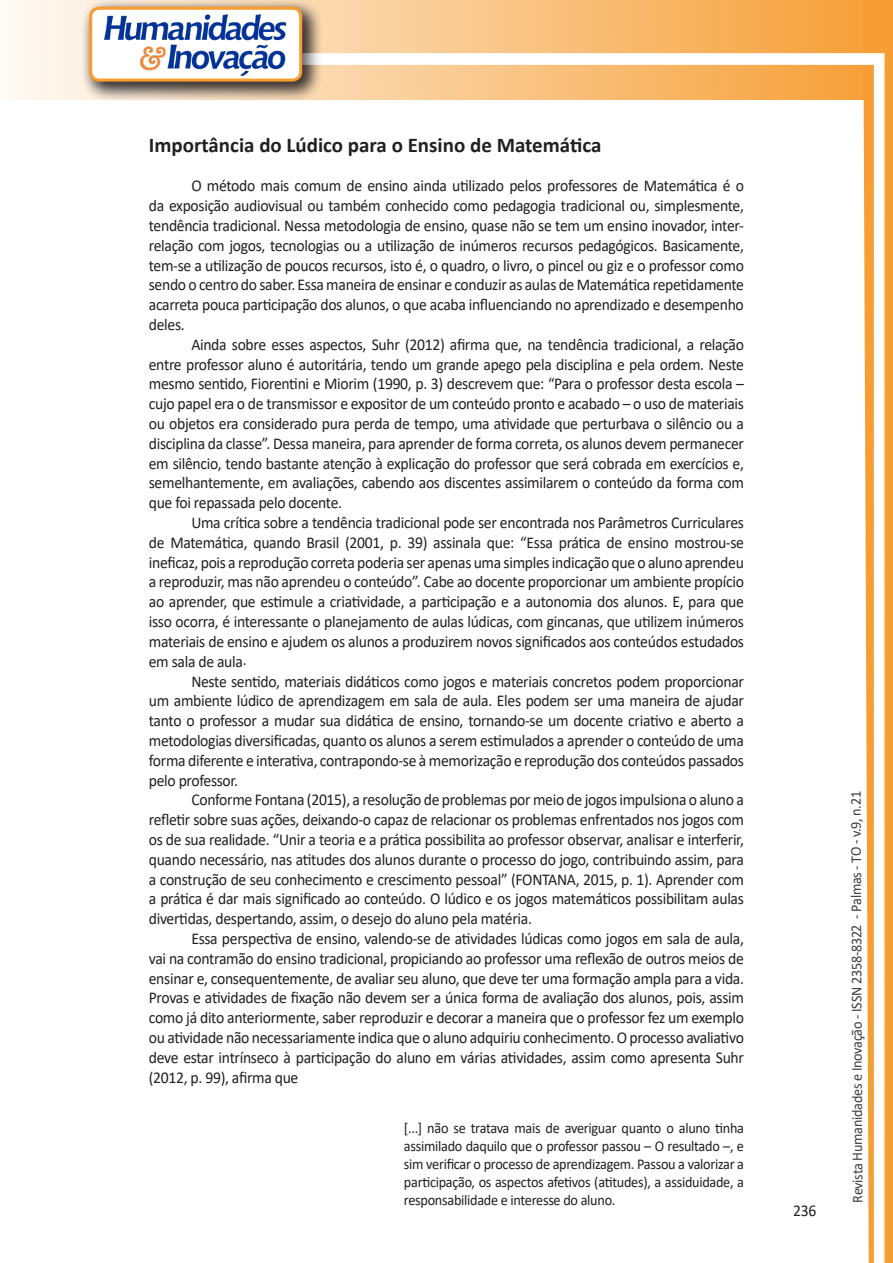
<style>
.page{position:relative;width:893px;height:1263px;background:#fff}
.page>*{position:absolute;margin:0;border:0;box-sizing:border-box;transform-origin:0 0}
.Titulo_2{font:700 21px "Calibri";color:#231f20}
.texto{font:16.5px/19.8px "Calibri";letter-spacing:-.02em;color:#231f20;text-align:justify;scale:.95 1}
.citacao{font:15px/18px "Calibri";letter-spacing:-.02em;color:#231f20;text-align:justify;scale:.95 1}
.t1{font:15px "Calibri";letter-spacing:-.025em;color:#3e3e3f;scale:.95 1}
</style>
<div class="page">
<svg style="left:5px;top:0;width:858px;height:100px;background:#f9c484"></svg>
<div style="left:302px;top:53px;width:582px;height:12px;background:#fff;border:2px solid #fff"></div>
<svg style="left:863px;top:0;width:30px;height:1263px"></svg>
<div style="left:81px;top:0;width:241px;height:102px;background:#231f20;opacity:.75"></div>
<svg style="left:91px;top:8px;width:210px;height:72px"></svg>
<div style="left:89px;top:7px;width:213px;height:75px;border:3px solid #f69e34;border-radius:9px"></div>
<p class="Titulo_2" style="left:149px;top:130px;width:454px">Importância do Lúdico para o Ensino de Matemática</p>
<p class="texto" style="left:149px;top:176px;width:628px;text-indent:43px">O método mais comum de ensino ainda utilizado pelos professores de Matemática é o da exposição audiovisual ou também conhecido como pedagogia tradicional ou, simplesmente, tendência tradicional. Nessa metodologia de ensino, quase não se tem um ensino inovador, inter&shy;relação com jogos, tecnologias ou a utilização de inúmeros recursos pedagógicos. Basicamente, tem-se a utilização de poucos recursos, isto é, o quadro, o livro, o pincel ou giz e o professor como sendo o centro do saber. Essa maneira de ensinar e conduzir as aulas de Matemática repetidamente acarreta pouca participação dos alunos, o que acaba influenciando no aprendizado e desempenho deles.</p>
<p class="texto" style="left:149px;top:334px;width:628px;text-indent:43px">Ainda sobre esses aspectos, Suhr (2012) afirma que, na tendência tradicional, a relação entre professor aluno é autoritária, tendo um grande apego pela disciplina e pela ordem. Neste mesmo sentido, Fiorentini e Miorim (1990, p. 3) descrevem que: “Para o professor desta escola – cujo papel era o de transmissor e expositor de um conteúdo pronto e acabado – o uso de materiais ou objetos era considerado pura perda de tempo, uma atividade que perturbava o silêncio ou a disciplina da classe”. Dessa maneira, para aprender de forma correta, os alunos devem permanecer em silêncio, tendo bastante atenção à explicação do professor que será cobrada em exercícios e, semelhantemente, em avaliações, cabendo aos discentes assimilarem o conteúdo da forma com que foi repassada pelo docente.</p>
<p class="texto" style="left:149px;top:512px;width:628px;text-indent:43px">Uma crítica sobre a tendência tradicional pode ser encontrada nos Parâmetros Curriculares de Matemática, quando Brasil (2001, p. 39) assinala que: “Essa prática de ensino mostrou-se ineficaz, pois a reprodução correta poderia ser apenas uma simples indicação que o aluno aprendeu a reproduzir, mas não aprendeu o conteúdo”. Cabe ao docente proporcionar um ambiente propício ao aprender, que estimule a criatividade, a participação e a autonomia dos alunos. E, para que isso ocorra, é interessante o planejamento de aulas lúdicas, com gincanas, que utilizem inúmeros materiais de ensino e ajudem os alunos a produzirem novos significados aos conteúdos estudados em sala de aula.</p>
<p class="texto" style="left:149px;top:671px;width:628px;text-indent:43px">Neste sentido, materiais didáticos como jogos e materiais concretos podem proporcionar um ambiente lúdico de aprendizagem em sala de aula. Eles podem ser uma maneira de ajudar tanto o professor a mudar sua didática de ensino, tornando-se um docente criativo e aberto a metodologias diversificadas, quanto os alunos a serem estimulados a aprender o conteúdo de uma forma diferente e interativa, contrapondo-se à memorização e reprodução dos conteúdos passados pelo professor.</p>
<p class="texto" style="left:149px;top:789px;width:628px;text-indent:43px">Conforme Fontana (2015), a resolução de problemas por meio de jogos impulsiona o aluno a refletir sobre suas ações, deixando-o capaz de relacionar os problemas enfrentados nos jogos com os de sua realidade. “Unir a teoria e a prática possibilita ao professor observar, analisar e interferir, quando necessário, nas atitudes dos alunos durante o processo do jogo, contribuindo assim, para a construção de seu conhecimento e crescimento pessoal” (FONTANA, 2015, p. 1). Aprender com a prática é dar mais significado ao conteúdo. O lúdico e os jogos matemáticos possibilitam aulas divertidas, despertando, assim, o desejo do aluno pela matéria.</p>
<p class="texto" style="left:149px;top:928px;width:628px;text-indent:43px">Essa perspectiva de ensino, valendo-se de atividades lúdicas como jogos em sala de aula, vai na contramão do ensino tradicional, propiciando ao professor uma reflexão de outros meios de ensinar e, consequentemente, de avaliar seu aluno, que deve ter uma formação ampla para a vida.<br>Provas e atividades de fixação não devem ser a única forma de avaliação dos alunos, pois, assim como já dito anteriormente, saber reproduzir e decorar a maneira que o professor fez um exemplo ou atividade não necessariamente indica que o aluno adquiriu conhecimento. O processo avaliativo deve estar intrínseco à participação do aluno em várias atividades, assim como apresenta Suhr (2012, p. 99), afirma que</p>
<p class="citacao" style="left:404px;top:1119px;width:359px">[...] não se tratava mais de averiguar quanto o aluno tinha assimilado daquilo que o professor passou – O resultado –, e sim verificar o processo de aprendizagem. Passou a valorizar a participação, os aspectos afetivos (atitudes), a assiduidade, a responsabilidade e interesse do aluno.</p>
<p class="texto" style="left:793px;top:1200px;width:26px">236</p>
<p class="t1" style="left:846px;top:1203px;width:435px;rotate:-90deg">Revista Humanidades e Inovação - ISSN 2358-8322 - Palmas - TO - v.9, n.21</p>
</div>
